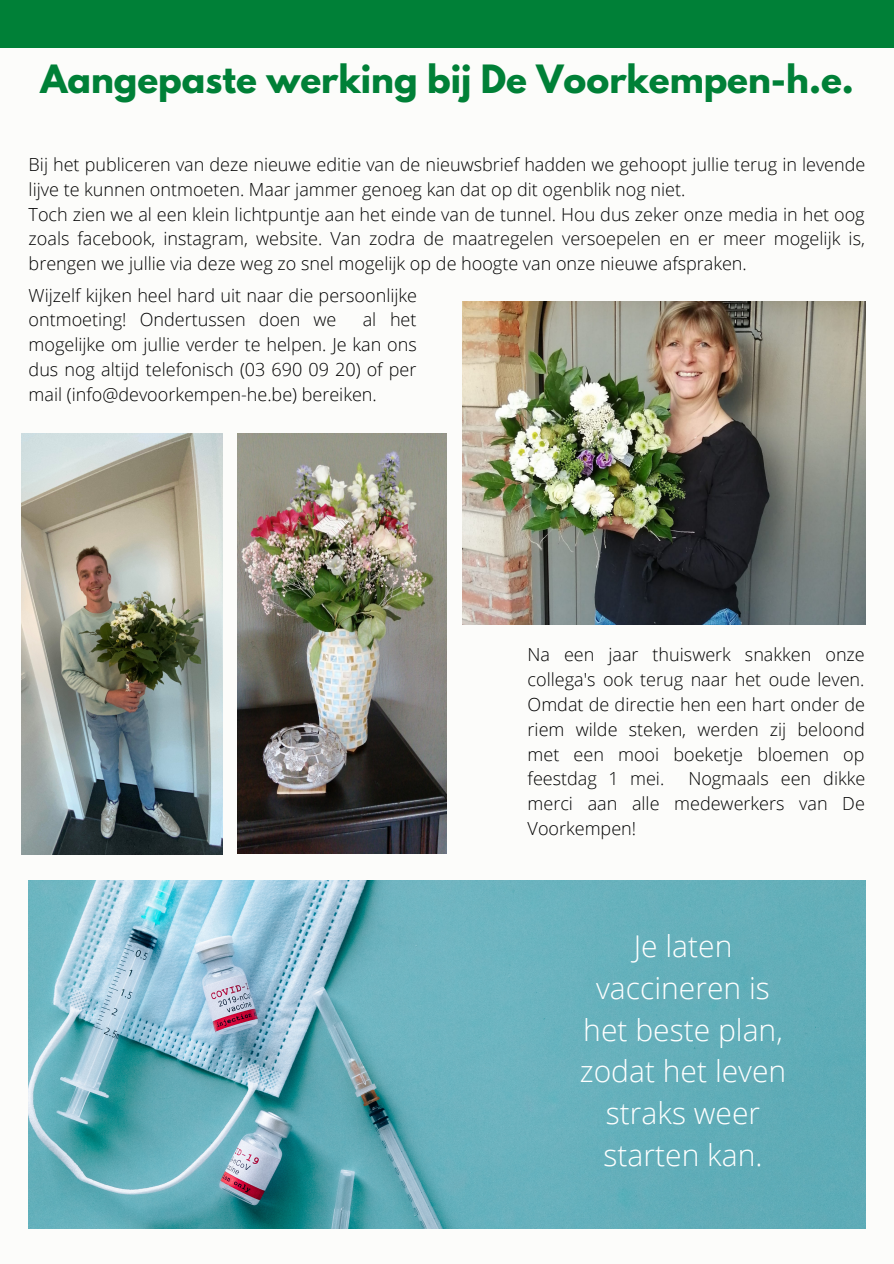
<style>
.page{position:relative;width:894px;height:1264px;background:#fff}
.page>*{position:absolute;margin:0;border:0;box-sizing:border-box;transform-origin:0 0}
.t1{font:700 34.5px "League Spartan";color:#008037}
.t2{font:300 30px/41.7px "Open Sans";color:#fff;text-align:center}
.t3{font:300 18px/24.8px "Open Sans";color:#000;text-align:justify}
</style>
<div class="page">
<div style="left:0;top:0;width:893px;height:1263px;background:#fcfcfa"></div>
<div style="left:0;top:0;width:893px;height:47px;background:#008037"></div>
<img style="left:29px;top:880px;width:836px;height:348px">
<img style="left:463px;top:301px;width:402px;height:324px">
<img style="left:21px;top:434px;width:202px;height:420px">
<img style="left:237px;top:433px;width:209px;height:420px">
<p class="t1" style="left:40px;top:62px;width:814px">Aangepaste werking bij De Voorkempen-h.e.</p>
<p class="t3" style="left:29px;top:152px;width:838px">Bij het publiceren van deze nieuwe editie van de nieuwsbrief hadden we gehoopt jullie terug in levende lijve te kunnen ontmoeten. Maar jammer genoeg kan dat op dit ogenblik nog niet.</p>
<p class="t3" style="left:29px;top:201px;width:837px">Toch zien we al een klein lichtpuntje aan het einde van de tunnel. Hou dus zeker onze media in het oog zoals facebook, instagram, website. Van zodra de maatregelen versoepelen en er meer mogelijk is, brengen we jullie via deze weg zo snel mogelijk op de hoogte van onze nieuwe afspraken.</p>
<p class="t3" style="left:29px;top:282px;width:390px">Wijzelf kijken heel hard uit naar die persoonlijke ontmoeting! Ondertussen doen we</p>
<p class="t3" style="left:29px;top:307px;width:389px;text-indent:334px">al het mogelijke om jullie verder te helpen. Je kan ons dus nog altijd telefonisch (03 690 09 20) of per mail (info@devoorkempen-he.be) bereiken.</p>
<p class="t3" style="left:527px;top:642px;width:339px">Na een jaar thuiswerk snakken onze collega's ook terug naar het oude leven.<br>Omdat de directie hen een hart onder de riem wilde steken, werden zij beloond met een mooi boeketje bloemen op feestdag 1 mei.</p>
<p class="t3" style="left:527px;top:766px;width:339px;text-indent:161px">Nogmaals een dikke merci aan alle medewerkers van De Voorkempen!</p>
<p class="t2" style="left:579px;top:924px;width:208px">Je laten vaccineren is het beste plan, zodat het leven straks weer starten kan.</p>
</div>
